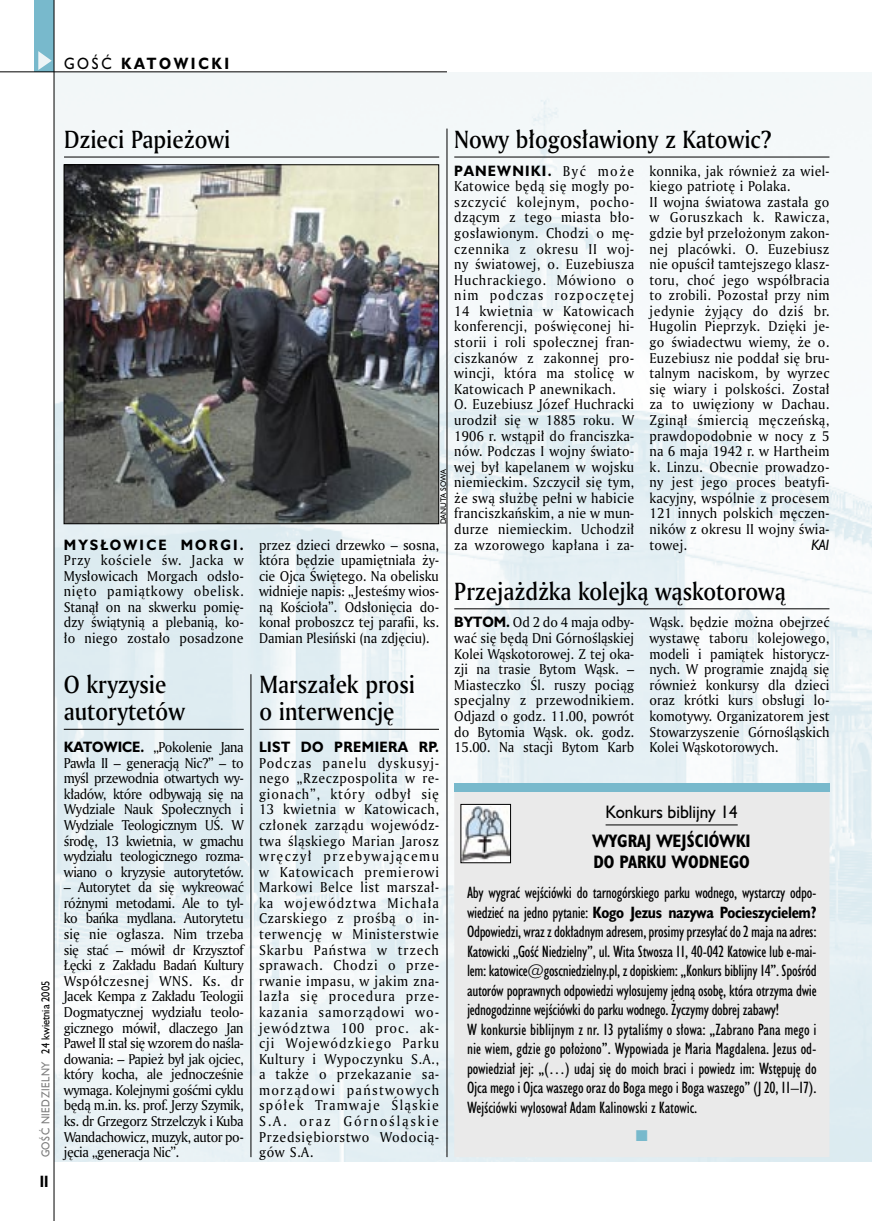
<style>
.page{position:relative;width:872px;height:1221px;background:#fff}
.page>*{position:absolute;margin:0;border:0;box-sizing:border-box;transform-origin:0 0}
._05d_tytyl_Kronika_AmMd_16_pt{font:24px/27px "Amerigo Md PL";color:#000;scale:.9 1}
._04-2_tytul_ramki{font:700 16.5px/21px "Humanst 521 Cn PL";color:#000}
._04-3_nadtytul_lokal{font:16.5px "Humanst 521 PL";color:#000;scale:.94 1}
._03-2_body_do_ramki{font:15px/19.5px "Humanst 521 Cn PL";letter-spacing:-.02em;color:#000;text-align:justify}
._15a_temat_lewo{font:700 15px "Humanst 521 PL";letter-spacing:.2em;color:#000;scale:.9 1}
._16_pagina_lewa{font:700 15px "Humanst 521 Cn PL";color:#000;scale:.94 1}
._03_body_bez_akapitu{font:13.8px/15.6px "Amerigo PL";color:#000;text-align:justify;scale:.94 1}
._03_body_bez_akapitu-2{font:13.8px/15.6px "Amerigo PL";letter-spacing:.02em;color:#000;scale:.94 1}
._03_body_bez_akapitu-3{font:italic 13.8px "Humanst 521 PL";color:#000;scale:.92 1}
._18a_data_lewa_GOSC{font:10.5px "Humanst 521 PL";letter-spacing:.05em;color:#7c7c7c;scale:.9 1}
._18_data_lewa{font:10.5px "Humanst 521 PL";color:#000;scale:.9 1}
._09a_autor_zdjecia_Hu_5_pt{font:7.5px "Humanst 521 PL";color:#000;scale:.94 1}
.s1{font-weight:400}
.s2{font-family:"Humanst 521 PL";font-weight:700}
.s3{font-weight:700}
</style>
<div class="page">
<img style="left:55px;top:72px;width:817px;height:1089px">
<hr style="left:447px;top:129px;width:1px;height:1027px;background:#000">
<div style="left:35px;top:0;width:19px;height:72px;background:#78b9cc"></div>
<svg style="left:38px;top:51px;width:14px;height:19px"></svg>
<hr style="left:54px;top:0;width:1px;height:1220px;background:#000">
<hr style="left:0;top:72px;width:447px;height:1px;background:#000">
<div style="left:454px;top:783px;width:375px;height:373px;background:#eaeaea"></div>
<div style="left:454px;top:783px;width:375px;height:8px;background:#78b9cc"></div>
<hr style="left:605px;top:824px;width:132px;height:1px;background:#000">
<img style="left:462px;top:806px;width:47px;height:54px">
<div style="left:460px;top:804px;width:51px;height:58px;border:1px solid #000"></div>
<hr style="left:64px;top:157px;width:375px;height:1px;background:#000">
<img style="left:66px;top:166px;width:371px;height:356px">
<div style="left:64px;top:164px;width:375px;height:360px;border:1px solid #000"></div>
<hr style="left:64px;top:729px;width:180px;height:1px;background:#000">
<hr style="left:259px;top:729px;width:180px;height:1px;background:#000">
<hr style="left:454px;top:157px;width:375px;height:1px;background:#000">
<hr style="left:454px;top:608px;width:375px;height:1px;background:#000">
<hr style="left:251px;top:674px;width:1px;height:482px;background:#000">
<p class="_15a_temat_lewo" style="left:64px;top:53px;width:185px"><span class="s1">GOŚĆ</span> KATOWICKI</p>
<p class="_18_data_lewa" style="left:38px;top:1053px;width:82px;rotate:-90deg">24 kwietnia 2005</p>
<p class="_18a_data_lewa_GOSC" style="left:38px;top:1157px;width:108px;rotate:-90deg">GOŚĆ NIEDZIELNY</p>
<p class="_16_pagina_lewa" style="left:40px;top:1170px;width:11px">II</p>
<p class="_05d_tytyl_Kronika_AmMd_16_pt" style="left:454px;top:125px;width:353px">Nowy błogosławiony z Katowic?</p>
<p class="_03_body_bez_akapitu" style="left:454px;top:162px;width:193px"><span class="s2">PANEWNIKI.</span> Być może Katowice będą się mogły po&shy;szczycić kolejnym, pocho&shy;dzącym z tego miasta bło&shy;gosławionym. Chodzi o mę&shy;czennika z okresu II woj&shy;ny światowej, o. Euzebiusza Huchrackiego. Mówiono o nim podczas rozpoczętej 14 kwietnia w Katowicach konferencji, poświęconej hi&shy;storii i roli społecznej fran&shy;ciszkanów z zakonnej pro&shy;wincji, która ma stolicę w Katowicach P anewnikach.</p>
<p class="_03_body_bez_akapitu" style="left:454px;top:396px;width:193px">O. Euzebiusz Józef Huchracki urodził się w 1885 roku. W 1906 r. wstąpił do franciszka&shy;nów. Podczas I wojny świato&shy;wej był kapelanem w wojsku niemieckim. Szczycił się tym, że swą służbę pełni w habicie franciszkańskim, a nie w mun&shy;durze niemieckim. Uchodził za wzorowego kapłana i za-</p>
<p class="_05d_tytyl_Kronika_AmMd_16_pt" style="left:64px;top:125px;width:186px">Dzieci Papieżowi</p>
<p class="_03_body_bez_akapitu-2" style="left:649px;top:162px;width:193px">konnika, jak również za wiel&shy;kiego patriotę i Polaka.</p>
<p class="_03_body_bez_akapitu" style="left:649px;top:194px;width:193px">II wojna światowa zastała go w Goruszkach k. Rawicza, gdzie był przełożonym zakon&shy;nej placówki. O. Euzebiusz nie opuścił tamtejszego klasz&shy;toru, choć jego współbracia to zrobili. Pozostał przy nim jedynie żyjący do dziś br.<br>Hugolin Pieprzyk. Dzięki je&shy;go świadectwu wiemy, że o.<br>Euzebiusz nie poddał się bru&shy;talnym naciskom, by wyrzec się wiary i polskości. Został za to uwięziony w Dachau.<br>Zginął śmiercią męczeńską, prawdopodobnie w nocy z 5 na 6 maja 1942 r. w Hartheim k. Linzu. Obecnie prowadzo&shy;ny jest jego proces beatyfi&shy;kacyjny, wspólnie z procesem 121 innych polskich męczen&shy;ników z okresu II wojny świa&shy;towej.</p>
<p class="_09a_autor_zdjecia_Hu_5_pt" style="left:438px;top:524px;width:60px;rotate:-90deg">DANUTA SOWA</p>
<p class="_03_body_bez_akapitu" style="left:64px;top:536px;width:193px"><span class="s2">MYSŁOWICE MORGI.<br></span>Przy kościele św. Jacka w Mysłowicach Morgach odsło&shy;nięto pamiątkowy obelisk.<br>Stanął on na skwerku pomię&shy;dzy świątynią a plebanią, ko&shy;ło niego zostało posadzone</p>
<p class="_03_body_bez_akapitu" style="left:259px;top:536px;width:193px">przez dzieci drzewko – sosna, która będzie upamiętniała ży&shy;cie Ojca Świętego. Na obelisku widnieje napis: „Jesteśmy wios&shy;ną Kościoła”. Odsłonięcia do&shy;konał proboszcz tej parafii, ks.<br>Damian Plesiński (na zdjęciu).</p>
<p class="_05d_tytyl_Kronika_AmMd_16_pt" style="left:64px;top:670px;width:136px">O kryzysie autorytetów</p>
<p class="_03_body_bez_akapitu" style="left:64px;top:739px;width:193px"><span class="s2">KATOWICE.</span> „Pokolenie Jana Pawła II – generacją Nic?” – to myśl przewodnia otwartych wy&shy;kładów, które odbywają się na Wydziale Nauk Społecznych i Wydziale Teologicznym UŚ. W środę, 13 kwietnia, w gmachu wydziału teologicznego rozma&shy;wiano o kryzysie autorytetów.</p>
<p class="_03_body_bez_akapitu" style="left:64px;top:879px;width:193px">– Autorytet da się wykreować różnymi metodami. Ale to tyl&shy;ko bańka mydlana. Autorytetu się nie ogłasza. Nim trzeba się stać – mówił dr Krzysztof Łęcki z Zakładu Badań Kultury Współczesnej WNS. Ks. dr Jacek Kempa z Zakładu Teologii Dogmatycznej wydziału teolo&shy;gicznego mówił, dlaczego Jan Paweł II stał się wzorem do naśla&shy;dowania: – Papież był jak ojciec, który kocha, ale jednocześnie wymaga. Kolejnymi gośćmi cyklu będą m.in. ks. prof. Jerzy Szymik, ks. dr Grzegorz Strzelczyk i Kuba Wandachowicz, muzyk, autor po&shy;jęcia „generacja Nic”.</p>
<p class="_03_body_bez_akapitu-3" style="left:811px;top:535px;width:21px">KAI</p>
<p class="_05d_tytyl_Kronika_AmMd_16_pt" style="left:454px;top:577px;width:370px">Przejażdżka kolejką wąskotorową</p>
<p class="_03_body_bez_akapitu" style="left:454px;top:614px;width:193px"><span class="s2">BYTOM.</span> Od 2 do 4 maja odby&shy;wać się będą Dni Górnośląskiej Kolei Wąskotorowej. Z tej oka&shy;zji na trasie Bytom Wąsk. – Miasteczko Śl. ruszy pociąg specjalny z przewodnikiem.<br>Odjazd o godz. 11.00, powrót do Bytomia Wąsk. ok. godz.<br>15.00. Na stacji Bytom Karb</p>
<p class="_03_body_bez_akapitu" style="left:649px;top:614px;width:193px">Wąsk. będzie można obejrzeć wystawę taboru kolejowego, modeli i pamiątek historycz&shy;nych. W programie znajdą się również konkursy dla dzieci oraz krótki kurs obsługi lo&shy;komotywy. Organizatorem jest Stowarzyszenie Górnośląskich Kolei Wąskotorowych.</p>
<p class="_05d_tytyl_Kronika_AmMd_16_pt" style="left:259px;top:670px;width:174px">Marszałek prosi o interwencję</p>
<p class="_03_body_bez_akapitu" style="left:259px;top:739px;width:193px"><span class="s2">LIST DO PREMIERA RP.<br></span>Podczas panelu dyskusyj&shy;nego „Rzeczpospolita w re&shy;gionach”, który odbył się 13 kwietnia w Katowicach, członek zarządu wojewódz&shy;twa śląskiego Marian Jarosz wręczył przebywającemu w Katowicach premierowi Markowi Belce list marszał&shy;ka województwa Michała Czarskiego z prośbą o in&shy;terwencję w Ministerstwie Skarbu Państwa w trzech sprawach. Chodzi o prze&shy;rwanie impasu, w jakim zna&shy;lazła się procedura prze&shy;kazania samorządowi wo&shy;jewództwa 100 proc. ak&shy;cji Wojewódzkiego Parku Kultury i Wypoczynku S.A., a także o przekazanie sa&shy;morządowi państwowych spółek Tramwaje Śląskie S.A. oraz Górnośląskie Przedsiębiorstwo Wodocią&shy;gów S.A.</p>
<p class="_04-3_nadtytul_lokal" style="left:605px;top:800px;width:142px">Konkurs biblijny 14</p>
<p class="_04-2_tytul_ramki" style="left:592px;top:829px;width:160px">WYGRAJ WEJŚCIÓWKI<br>DO PARKU WODNEGO</p>
<p class="_03-2_body_do_ramki" style="left:467px;top:882px;width:351px">Aby wygrać wejściówki do tarnogórskiego parku wodnego, wystarczy odpo&shy;wiedzieć na jedno pytanie: <span class="s3">Kogo Jezus nazywa Pocieszycielem?<br></span>Odpowiedzi, wraz z dokładnym adresem, prosimy przesyłać do 2 maja na adres:<br>Katowicki „Gość Niedzielny”, ul. Wita Stwosza 11, 40-042 Katowice lub e-mai&shy;lem: katowice@goscniedzielny.pl, z dopiskiem: „Konkurs biblijny 14”. Spośród autorów poprawnych odpowiedzi wylosujemy jedną osobę, która otrzyma dwie jednogodzinne wejściówki do parku wodnego. Życzymy dobrej zabawy!</p>
<p class="_03-2_body_do_ramki" style="left:467px;top:1019px;width:351px">W konkursie biblijnym z nr. 13 pytaliśmy o słowa: „Zabrano Pana mego i nie wiem, gdzie go położono”. Wypowiada je Maria Magdalena. Jezus od&shy;powiedział jej: „(…) udaj się do moich braci i powiedz im: Wstępuję do Ojca mego i Ojca waszego oraz do Boga mego i Boga waszego” (J 20, 11–17).<br>Wejściówki wylosował Adam Kalinowski z Katowic.</p>
</div>
